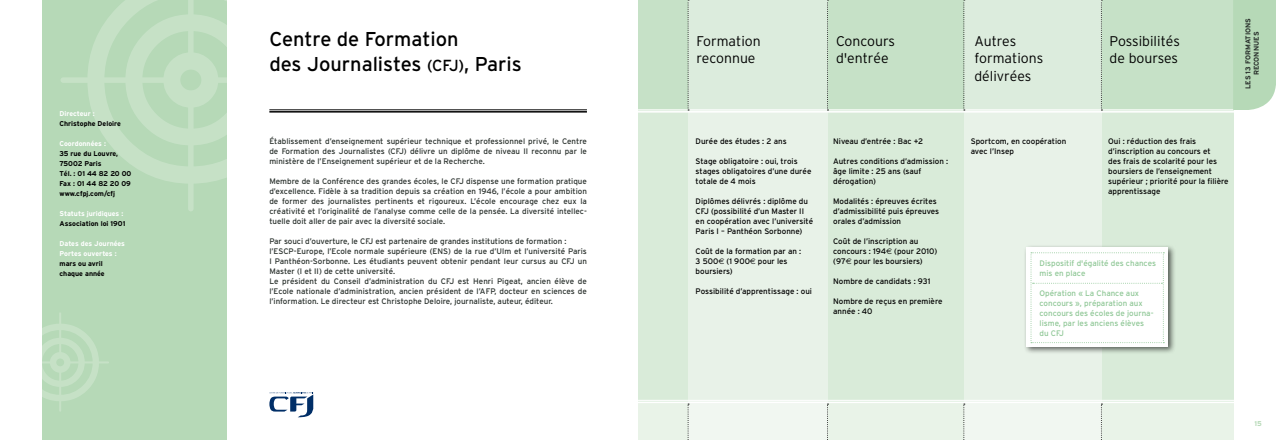
<style>
.page{position:relative;width:1276px;height:440px;background:#fff}
.page>*{position:absolute;margin:0;border:0;box-sizing:border-box;transform-origin:0 0}
.t1{font:20px/25px "Interstate";color:#000}
.t2{font:300 14px/17.5px "Interstate";color:#000}
.t3{font:8px/10px "Interstate";color:#29302c;text-align:justify}
.t4{font:8px/10px "Interstate";color:#000}
.t5{font:8px/10px "Interstate";color:#8fc796}
.t6{font:700 7px/10px "Interstate";color:#000}
.t7{font:700 7px/10px "Interstate";color:#fff}
.t8{font:700 7px/8.4px "Interstate";color:#29302c;text-align:center}
.t9{font:700 7px "Interstate";color:#b6d9b7}
.s1{font-size:16px}
.s2{font-family:"Euro Sans"}
</style>
<div class="page">
<div style="left:43px;top:0;width:184px;height:439px;background:#b6d9b7"></div>
<div style="left:638px;top:0;width:596px;height:110px;background:#c6e1c7"></div>
<div style="left:638px;top:110px;width:596px;height:293px;background:#d9ebd9"></div>
<div style="left:637px;top:402px;width:596px;height:37px;background:#e9f3e8"></div>
<div style="left:688px;top:0;width:140px;height:439px;background:#e8f2e8"></div>
<hr style="left:638px;top:109px;width:638px;height:1px;background:#fff">
<hr style="left:638px;top:111px;width:638px;height:1px;background:#fff">
<hr style="left:638px;top:400px;width:638px;height:1px;background:#fff">
<hr style="left:638px;top:401px;width:638px;height:2px;background:#fff">
<svg style="left:88px;top:0;width:206px;height:183px"></svg>
<svg style="left:208px;top:77px;width:113px;height:6px"></svg>
<div style="left:60px;top:77px;width:115px;height:6px;background:#c6e1c6;border-radius:3px"></div>
<div style="left:188px;top:99px;width:6px;height:112px;background:#c6e1c6;border-radius:3px"></div>
<svg style="left:42px;top:312px;width:57px;height:89px"></svg>
<hr style="left:67px;top:361px;width:42px;height:2px;background:#fff">
<hr style="left:11px;top:361px;width:43px;height:2px;background:#fff">
<hr style="left:59px;top:369px;width:2px;height:42px;background:#fff">
<svg style="left:687px;top:0;width:2px;height:110px"></svg>
<svg style="left:827px;top:0;width:1px;height:110px"></svg>
<svg style="left:687px;top:403px;width:2px;height:37px"></svg>
<div style="left:964px;top:0;width:137px;height:439px;background:#e8f2e8"></div>
<svg style="left:963px;top:0;width:2px;height:110px"></svg>
<svg style="left:1101px;top:0;width:1px;height:110px"></svg>
<svg style="left:827px;top:403px;width:1px;height:37px"></svg>
<svg style="left:963px;top:403px;width:2px;height:37px"></svg>
<svg style="left:1101px;top:403px;width:1px;height:37px"></svg>
<hr style="left:269px;top:109px;width:318px;height:1px;background:#000">
<hr style="left:269px;top:111px;width:318px;height:1px;background:#000">
<div style="left:1022px;top:244px;width:157px;height:114px;background:#000;opacity:.6"></div>
<div style="left:1026px;top:247px;width:141px;height:100px;background:#fff"></div>
<svg style="left:1030px;top:252px;width:134px;height:91px"></svg>
<div style="left:1233px;top:0;width:43px;height:110px;background:#b6d9b7"></div>
<svg style="left:269px;top:392px;width:44px;height:25px"></svg>
<p class="t7" style="left:60px;top:108px;width:37px">Directeur :</p>
<p class="t6" style="left:60px;top:118px;width:63px">Christophe Deloire</p>
<p class="t7" style="left:60px;top:138px;width:48px">Coordonnées :</p>
<p class="t6" style="left:60px;top:148px;width:73px">35 rue du Louvre,<br>75002 Paris<br>Tél. : 01 44 82 20 00<br>Fax : 01 44 82 20 09 www.cfpj.com/cfj</p>
<p class="t7" style="left:60px;top:208px;width:65px">Statuts juridiques :</p>
<p class="t6" style="left:60px;top:218px;width:67px">Association loi 1901</p>
<p class="t7" style="left:60px;top:238px;width:67px">Dates des Journées<br>Portes ouvertes :</p>
<p class="t6" style="left:60px;top:258px;width:47px">mars ou avril chaque année</p>
<h1 class="t1" style="left:269px;top:26px;width:254px">Centre de Formation<br>des Journalistes <span class="s1">(CFJ)</span>, Paris</h1>
<p class="t3" style="left:269px;top:135px;width:319px">Établissement d’enseignement supérieur technique et professionnel privé, le Centre de Formation des Journalistes (CFJ) délivre un diplôme de niveau II reconnu par le ministère de l’Enseignement supérieur et de la Recherche.</p>
<p class="t3" style="left:269px;top:175px;width:319px">Membre de la Conférence des grandes écoles, le CFJ dispense une formation pratique d’excellence. Fidèle à sa tradition depuis sa création en 1946, l’école a pour ambition de former des journalistes pertinents et rigoureux. L’école encourage chez eux la créativité et l’originalité de l’analyse comme celle de la pensée. La diversité intellec&shy;tuelle doit aller de pair avec la diversité sociale.</p>
<p class="t3" style="left:269px;top:235px;width:319px;text-align:left">Par souci d’ouverture, le CFJ est partenaire de grandes institutions de formation : l’ESCP-Europe, l’Ecole normale supérieure (ENS) de la rue d’Ulm et l’université Paris I Panthéon-Sorbonne. Les étudiants peuvent obtenir pendant leur cursus au CFJ un Master (I et II) de cette université.<br>Le président du Conseil d’administration du CFJ est Henri Pigeat, ancien élève de l’Ecole nationale d’administration, ancien président de l’AFP, docteur en sciences de l’information. Le directeur est Christophe Deloire, journaliste, auteur, éditeur.</p>
<h2 class="t2" style="left:696px;top:32px;width:66px">Formation reconnue</h2>
<h2 class="t2" style="left:836px;top:32px;width:60px">Concours d'entrée</h2>
<h2 class="t2" style="left:1109px;top:32px;width:72px">Possibilités de bourses</h2>
<h2 class="t2" style="left:974px;top:32px;width:70px">Autres formations délivrées</h2>
<p class="t8" style="left:1243px;top:89px;width:72px;rotate:-90deg">LES 13 FORMATIONS<br>RECONNUES</p>
<p class="t4" style="left:695px;top:135px;width:93px">Durée des études : 2 ans</p>
<p class="t4" style="left:695px;top:155px;width:117px">Stage obligatoire : oui, trois stages obligatoires d’une durée totale de 4 mois</p>
<p class="t4" style="left:695px;top:195px;width:119px">Diplômes délivrés : diplôme du<br>CFJ (possibilité d’un Master II en coopération avec l’université<br>Paris I – Panthéon Sorbonne)</p>
<p class="t4" style="left:695px;top:245px;width:107px">Coût de la formation par an :<br>3 500<span class="s2">€</span> (1 900<span class="s2">€</span> pour les boursiers)</p>
<p class="t4" style="left:695px;top:285px;width:118px">Possibilité d’apprentissage : oui</p>
<p class="t4" style="left:833px;top:135px;width:92px">Niveau d’entrée : Bac +2</p>
<p class="t4" style="left:833px;top:155px;width:117px">Autres conditions d’admission : âge limite : 25 ans (sauf dérogation)</p>
<p class="t4" style="left:833px;top:195px;width:108px">Modalités : épreuves écrites d’admissibilité puis épreuves orales d’admission</p>
<p class="t4" style="left:833px;top:235px;width:106px">Coût de l’inscription au concours : 194<span class="s2">€</span> (pour 2010) (97<span class="s2">€</span> pour les boursiers)</p>
<p class="t4" style="left:833px;top:275px;width:99px">Nombre de candidats : 931</p>
<p class="t4" style="left:833px;top:295px;width:111px">Nombre de reçus en première année : 40</p>
<p class="t4" style="left:970px;top:135px;width:97px">Sportcom, en coopération avec l’Insep</p>
<p class="t4" style="left:1108px;top:135px;width:122px">Oui : réduction des frais d’inscription au concours et<br>des frais de scolarité pour les boursiers de l’enseignement supérieur ; priorité pour la filière apprentissage</p>
<p class="t5" style="left:1039px;top:258px;width:118px">Dispositif d'égalité des chances mis en place</p>
<p class="t5" style="left:1039px;top:288px;width:115px">Opération « La Chance aux concours », préparation aux concours des écoles de journa&shy;lisme, par les anciens élèves du CFJ</p>
<p class="t9" style="left:1254px;top:419px;width:9px">15</p>
</div>
